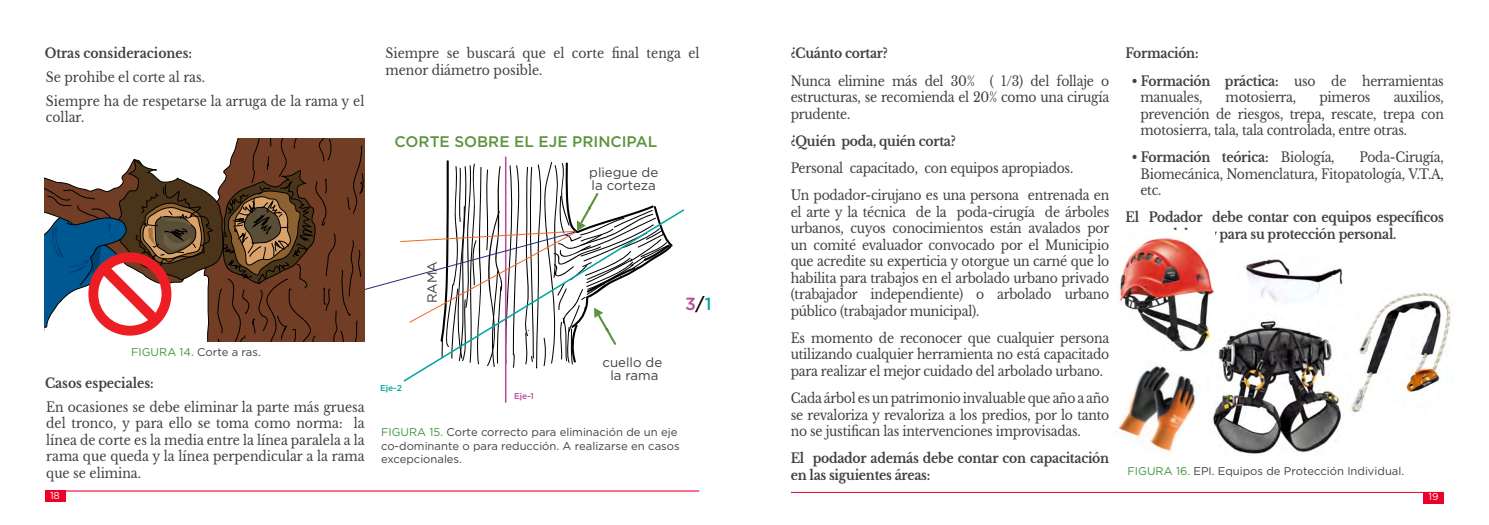
<style>
.page{position:relative;width:1489px;height:525px;background:#fff}
.page>*{position:absolute;margin:0;border:0;box-sizing:border-box;transform-origin:0 0}
.t1{font:500 17.5px "Gotham";color:#bb499b}
.t2{font:500 15.38px "Gotham";color:#5c943e}
.t3{font:13.75px/16.5px "Libre Baskerville";letter-spacing:-.02em;color:#414042;text-align:justify;scale:.9 1}
.t4{font:700 13.75px/16.5px "Libre Baskerville";letter-spacing:-.02em;color:#414042;scale:.9 1}
.t5{font:13.75px/23.6px "Libre Baskerville";color:#414042;scale:.9 1}
.t6{font:700 13.75px "Libre Baskerville";color:#414042;scale:.9 1}
.t7{font:13.25px/13.2px "Gotham";color:#414042}
.t8{font:11.25px/13.5px "Gotham";color:#414042}
.t9{font:10px "Gotham";color:#fff}
.t10{font:500 8.5px "Gotham";color:#bb499b}
.t11{font:500 8.5px "Gotham";color:#00a79e}
.s1{color:#3e973b}
.s2{color:#000}
.s3{color:#00a79e}
.s4{font-weight:700}
.s5{font-weight:400}
</style>
<div class="page">
<hr style="left:791px;top:492px;width:652px;height:1px;background:#eb0029">
<hr style="left:46px;top:490px;width:653px;height:1px;background:#eb0029">
<div style="left:45px;top:490px;width:20px;height:11px;background:#eb0029"></div>
<div style="left:1423px;top:492px;width:20px;height:11px;background:#eb0029"></div>
<img style="left:1213px;top:319px;width:131px;height:135px">
<img style="left:1348px;top:291px;width:103px;height:122px">
<hr style="left:505px;top:156px;width:1px;height:246px;background:#bb499b">
<svg style="left:45px;top:138px;width:628px;height:230px"></svg>
<img style="left:1117px;top:237px;width:97px;height:115px">
<img style="left:1118px;top:365px;width:80px;height:90px">
<img style="left:1245px;top:259px;width:98px;height:44px">
<p class="t6" style="left:45px;top:45px;width:165px">Otras consideraciones:</p>
<p class="t5" style="left:46px;top:65px;width:355px">Se prohibe el corte al ras.<br>Siempre ha de respetarse la arruga de la rama y el</p>
<p class="t3" style="left:46px;top:109px;width:44px">collar.</p>
<p class="t5" style="left:385px;top:45px;width:350px;line-height:16.5px">Siempre se buscará que el corte final tenga el menor diámetro posible.</p>
<p class="t2" style="left:394px;top:131px;width:264px">CORTE SOBRE EL EJE PRINCIPAL</p>
<p class="t7" style="left:589px;top:165px;width:70px">pliegue de la corteza</p>
<p class="t8" style="left:131px;top:345px;width:131px"><span class="s1">FIGURA 14.</span> Corte a ras.</p>
<p class="t6" style="left:45px;top:374px;width:122px">Casos especiales:</p>
<p class="t3" style="left:46px;top:398px;width:355px">En ocasiones se debe eliminar la parte más gruesa del tronco, y para ello se toma como norma: la línea de corte es la media entre la línea paralela a la rama que queda y la línea perpendicular a la rama que se elimina.</p>
<p class="t7" style="left:425px;top:303px;width:44px;rotate:-90deg">RAMA</p>
<p class="t11" style="left:380px;top:382px;width:23px">Eje-2</p>
<p class="t10" style="left:514px;top:390px;width:21px">Eje-1</p>
<p class="t7" style="left:602px;top:355px;width:61px;text-align:center">cuello de la rama</p>
<p class="t1" style="left:685px;top:292px;width:28px">3<span class="s2">/</span><span class="s3">1</span></p>
<p class="t8" style="left:381px;top:425px;width:300px"><span class="s1">FIGURA 15.</span> Corte correcto para eliminación de un eje co-dominante o para reducción. A realizarse en casos excepcionales.</p>
<p class="t4" style="left:790px;top:45px;width:109px">¿Cuánto cortar?</p>
<p class="t3" style="left:790px;top:72px;width:355px">Nunca elimine más del 30% ( 1/3) del follaje o estructuras, se recomienda el 20% como una cirugía prudente.</p>
<p class="t4" style="left:790px;top:132px;width:185px">¿Quién poda, quién corta?</p>
<p class="t3" style="left:790px;top:154px;width:355px;line-height:27.1px">Personal capacitado, con equipos apropiados.<br>Un podador-cirujano es una persona entrenada en</p>
<p class="t3" style="left:790px;top:203px;width:355px">el arte y la técnica de la poda-cirugía de árboles urbanos, cuyos conocimientos están avalados por un comité evaluador convocado por el Municipio que acredite su experticia y otorgue un carné que lo habilita para trabajos en el arbolado urbano privado (trabajador independiente) o arbolado urbano público (trabajador municipal).</p>
<p class="t3" style="left:790px;top:329px;width:355px">Es momento de reconocer que cualquier persona utilizando cualquier herramienta no está capacitado para realizar el mejor cuidado del arbolado urbano.</p>
<p class="t3" style="left:790px;top:389px;width:355px">Cada árbol es un patrimonio invaluable que año a año se revaloriza y revaloriza a los predios, por lo tanto no se justifican las intervenciones improvisadas.</p>
<p class="t4" style="left:790px;top:450px;width:355px">El podador además debe contar con capacitación en las siguientes áreas:</p>
<p class="t4" style="left:1125px;top:45px;width:83px">Formación:</p>
<p class="t3" style="left:1140px;top:72px;width:338px;text-indent:-9px"><span class="s4">• Formación práctica:</span> uso de herramientas manuales,</p>
<p class="t3" style="left:1140px;top:89px;width:339px;text-indent:253px">auxilios, prevención de riesgos, trepa, rescate, trepa con motosierra, tala, tala controlada, entre otras.</p>
<p class="t4" style="left:1131px;top:149px;width:227px">• Formación teórica: <span class="s5">Biología,</span></p>
<p class="t3" style="left:1225px;top:89px;width:80px">motosierra,</p>
<p class="t3" style="left:1319px;top:89px;width:58px">pimeros</p>
<p class="t3" style="left:1140px;top:149px;width:338px;text-indent:219px">Poda-Cirugía, Biomecánica, Nomenclatura, Fitopatología, V.T.A, etc.</p>
<p class="t4" style="left:1125px;top:209px;width:355px">El Podador debe contar con equipos específicos para su labor y para su protección personal.</p>
<p class="t8" style="left:1127px;top:464px;width:278px"><span class="s1">FIGURA 16.</span> EPI. Equipos de Protección Individual.</p>
<p class="t9" style="left:50px;top:488px;width:11px">18</p>
<p class="t9" style="left:1428px;top:490px;width:12px">19</p>
</div>
